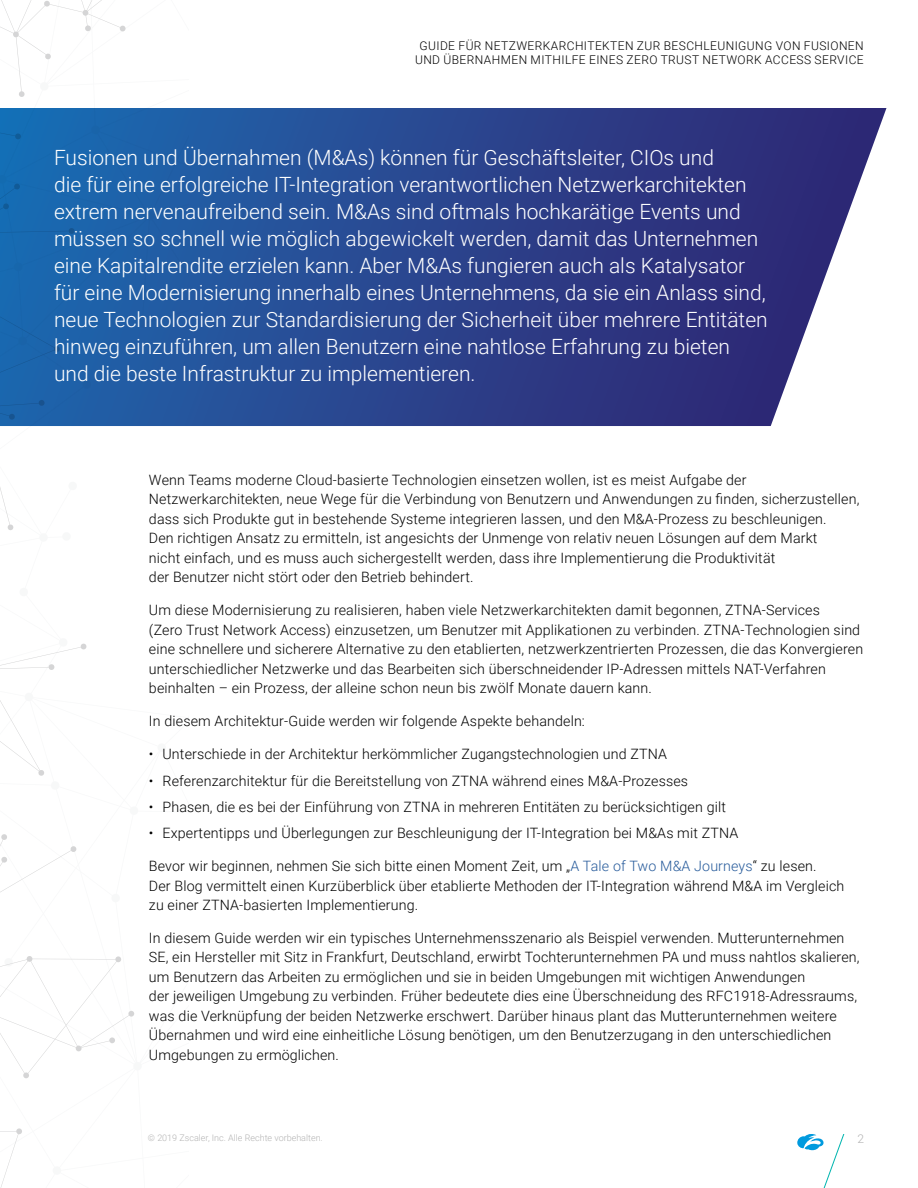
<style>
.page{position:relative;width:918px;height:1188px;background:#fff}
.page>*{position:absolute;margin:0;border:0;box-sizing:border-box;transform-origin:0 0}
.t1{font:300 21px/27px "Roboto";color:#fff}
.t2{font:300 14.25px/19.5px "Roboto";letter-spacing:.01em;color:#000}
.t3{font:300 12px/14.4px "Roboto";letter-spacing:.035em;color:#000;text-align:center}
.t4{font:300 12px "Roboto";color:#b3b3b3}
.t5{font:300 9px "Roboto";color:#b3b3b3}
.s1{color:#275b9b}
</style>
<div class="page">
<svg style="left:797px;top:1134px;width:47px;height:54px"></svg>
<svg style="left:0;top:0;width:134px;height:1188px"></svg>
<svg style="left:0;top:108px;width:886px;height:318px;background:#355397"></svg>
<p class="t3" style="left:415px;top:38px;width:450px">GUIDE FÜR NETZWERKARCHITEKTEN ZUR BESCHLEUNIGUNG VON FUSIONEN<br>UND ÜBERNAHMEN MITHILFE EINES ZERO TRUST NETWORK ACCESS SERVICE</p>
<p class="t1" style="left:54px;top:143px;width:715px">Fusionen und Übernahmen (M&amp;As) können für Geschäftsleiter, CIOs und<br>die für eine erfolgreiche IT-Integration verantwortlichen Netzwerkarchitekten extrem nervenaufreibend sein. M&amp;As sind oftmals hochkarätige Events und müssen so schnell wie möglich abgewickelt werden, damit das Unternehmen eine Kapitalrendite erzielen kann. Aber M&amp;As fungieren auch als Katalysator für eine Modernisierung innerhalb eines Unternehmens, da sie ein Anlass sind, neue Technologien zur Standardisierung der Sicherheit über mehrere Entitäten hinweg einzuführen, um allen Benutzern eine nahtlose Erfahrung zu bieten und die beste Infrastruktur zu implementieren.</p>
<p class="t2" style="left:149px;top:469px;width:712px">Wenn Teams moderne Cloud-basierte Technologien einsetzen wollen, ist es meist Aufgabe der Netzwerkarchitekten, neue Wege für die Verbindung von Benutzern und Anwendungen zu finden, sicherzustellen, dass sich Produkte gut in bestehende Systeme integrieren lassen, und den M&amp;A-Prozess zu beschleunigen.<br>Den richtigen Ansatz zu ermitteln, ist angesichts der Unmenge von relativ neuen Lösungen auf dem Markt<br>nicht einfach, und es muss auch sichergestellt werden, dass ihre Implementierung die Produktivität<br>der Benutzer nicht stört oder den Betrieb behindert.</p>
<p class="t2" style="left:149px;top:600px;width:716px">Um diese Modernisierung zu realisieren, haben viele Netzwerkarchitekten damit begonnen, ZTNA-Services<br>(Zero Trust Network Access) einzusetzen, um Benutzer mit Applikationen zu verbinden. ZTNA-Technologien sind eine schnellere und sicherere Alternative zu den etablierten, netzwerkzentrierten Prozessen, die das Konvergieren unterschiedlicher Netzwerke und das Bearbeiten sich überschneidender IP-Adressen mittels NAT-Verfahren beinhalten – ein Prozess, der alleine schon neun bis zwölf Monate dauern kann.</p>
<p class="t2" style="left:149px;top:711px;width:437px">In diesem Architektur-Guide werden wir folgende Aspekte behandeln:</p>
<p class="t2" style="left:149px;top:744px;width:520px">• Unterschiede in der Architektur herkömmlicher Zugangstechnologien und ZTNA</p>
<p class="t2" style="left:149px;top:770px;width:541px">• Referenzarchitektur für die Bereitstellung von ZTNA während eines M&amp;A-Prozesses</p>
<p class="t2" style="left:149px;top:796px;width:579px">• Phasen, die es bei der Einführung von ZTNA in mehreren Entitäten zu berücksichtigen gilt</p>
<p class="t2" style="left:149px;top:823px;width:591px">• Expertentipps und Überlegungen zur Beschleunigung der IT-Integration bei M&amp;As mit ZTNA</p>
<p class="t2" style="left:149px;top:856px;width:697px">Bevor wir beginnen, nehmen Sie sich bitte einen Moment Zeit, um „<span class="s1">A Tale of Two M&amp;A Journeys</span>“ zu lesen.<br>Der Blog vermittelt einen Kurzüberblick über etablierte Methoden der IT-Integration während M&amp;A im Vergleich zu einer ZTNA-basierten Implementierung.</p>
<p class="t2" style="left:149px;top:928px;width:712px">In diesem Guide werden wir ein typisches Unternehmensszenario als Beispiel verwenden. Mutterunternehmen SE, ein Hersteller mit Sitz in Frankfurt, Deutschland, erwirbt Tochterunternehmen PA und muss nahtlos skalieren, um Benutzern das Arbeiten zu ermöglichen und sie in beiden Umgebungen mit wichtigen Anwendungen<br>der jeweiligen Umgebung zu verbinden. Früher bedeutete dies eine Überschneidung des RFC1918-Adressraums, was die Verknüpfung der beiden Netzwerke erschwert. Darüber hinaus plant das Mutterunternehmen weitere Übernahmen und wird eine einheitliche Lösung benötigen, um den Benutzerzugang in den unterschiedlichen Umgebungen zu ermöglichen.</p>
<p class="t5" style="left:148px;top:1131px;width:176px">© 2019 Zscaler, Inc. Alle Rechte vorbehalten.</p>
<p class="t4" style="left:857px;top:1130px;width:8px">2</p>
</div>
